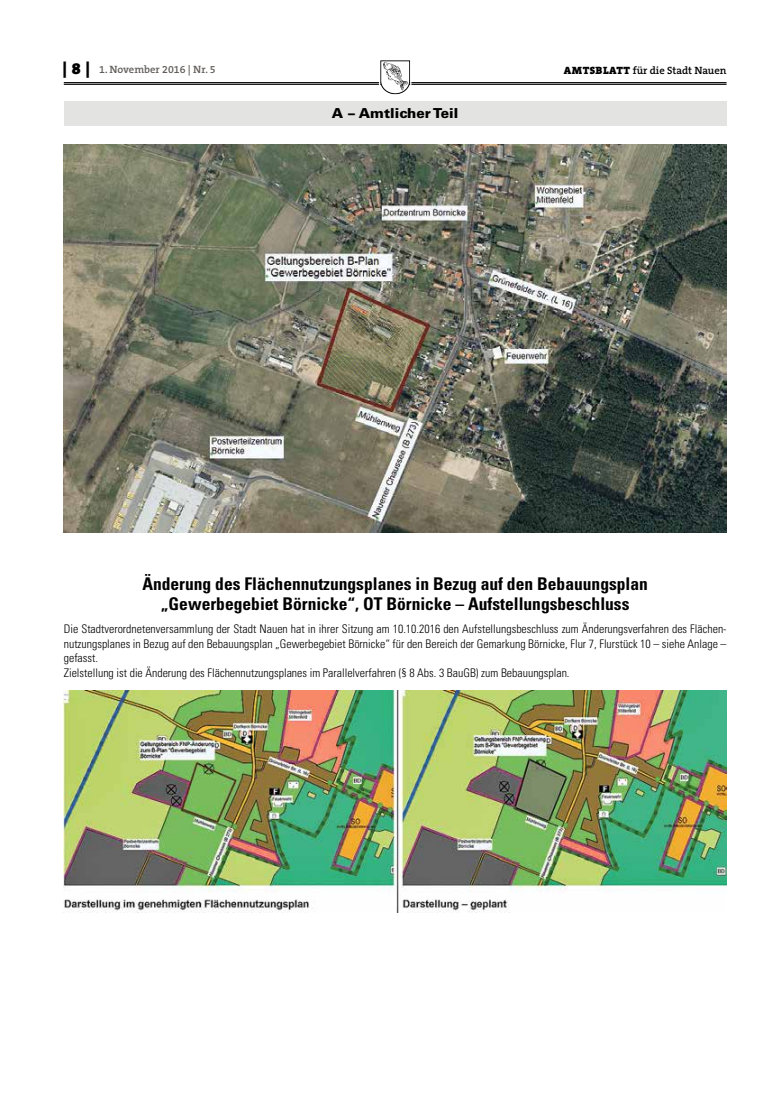
<style>
.page{position:relative;width:762px;height:1117px;background:#fff}
.page>*{position:absolute;margin:0;border:0;box-sizing:border-box;transform-origin:0 0}
.t1{font:700 condensed 17.5px/20px "Univers";color:#000;text-align:center}
.t2{font:900 13.75px "Univers";letter-spacing:.005em;color:#000}
.t3{font:300 condensed 11.88px/14.4px "Univers";color:#000}
.t4{font:600 10.62px "The Serif B W6";color:#000}
.t5{font:600 10.62px "The Serif B W6";color:#615c58}
.s1{font-family:"The Serif B W9";font-weight:900;font-size:16.25px;color:#000}
.s2{font-family:"The Serif B W9";font-weight:900}
</style>
<div class="page">
<hr style="left:64px;top:82px;width:662px;height:1px;background:#000">
<hr style="left:64px;top:84px;width:662px;height:1px;background:#000">
<svg style="left:378px;top:60px;width:34px;height:35px"></svg>
<div style="left:64px;top:101px;width:662px;height:25px;background:#e3e3e2"></div>
<img style="left:64px;top:144px;width:662px;height:388px">
<img style="left:64px;top:690px;width:662px;height:222px">
<p class="t5" style="left:63px;top:63px;width:155px"><span class="s1">| 8 |</span> 1. November 2016 | Nr. 5</p>
<p class="t4" style="left:564px;top:63px;width:164px"><span class="s2">AMTSBLATT</span> für die Stadt Nauen</p>
<p class="t2" style="left:332px;top:104px;width:128px">A – Amtlicher Teil</p>
<h1 class="t1" style="left:142px;top:573px;width:507px">Änderung des Flächennutzungsplanes in Bezug auf den Bebauungsplan „Gewerbegebiet Börnicke“, OT Börnicke – Aufstellungsbeschluss</h1>
<p class="t3" style="left:64px;top:621px;width:664px">Die Stadtverordnetenversammlung der Stadt Nauen hat in ihrer Sitzung am 10.10.2016 den Aufstellungsbeschluss zum Änderungsverfahren des Flächen&shy;nutzungsplanes in Bezug auf den Bebauungsplan „Gewerbegebiet Börnicke“ für den Bereich der Gemarkung Börnicke, Flur 7, Flurstück 10 – siehe Anlage – gefasst.<br>Zielstellung ist die Änderung des Flächennutzungsplanes im Parallelverfahren (§ 8 Abs. 3 BauGB) zum Bebauungsplan.</p>
</div>
